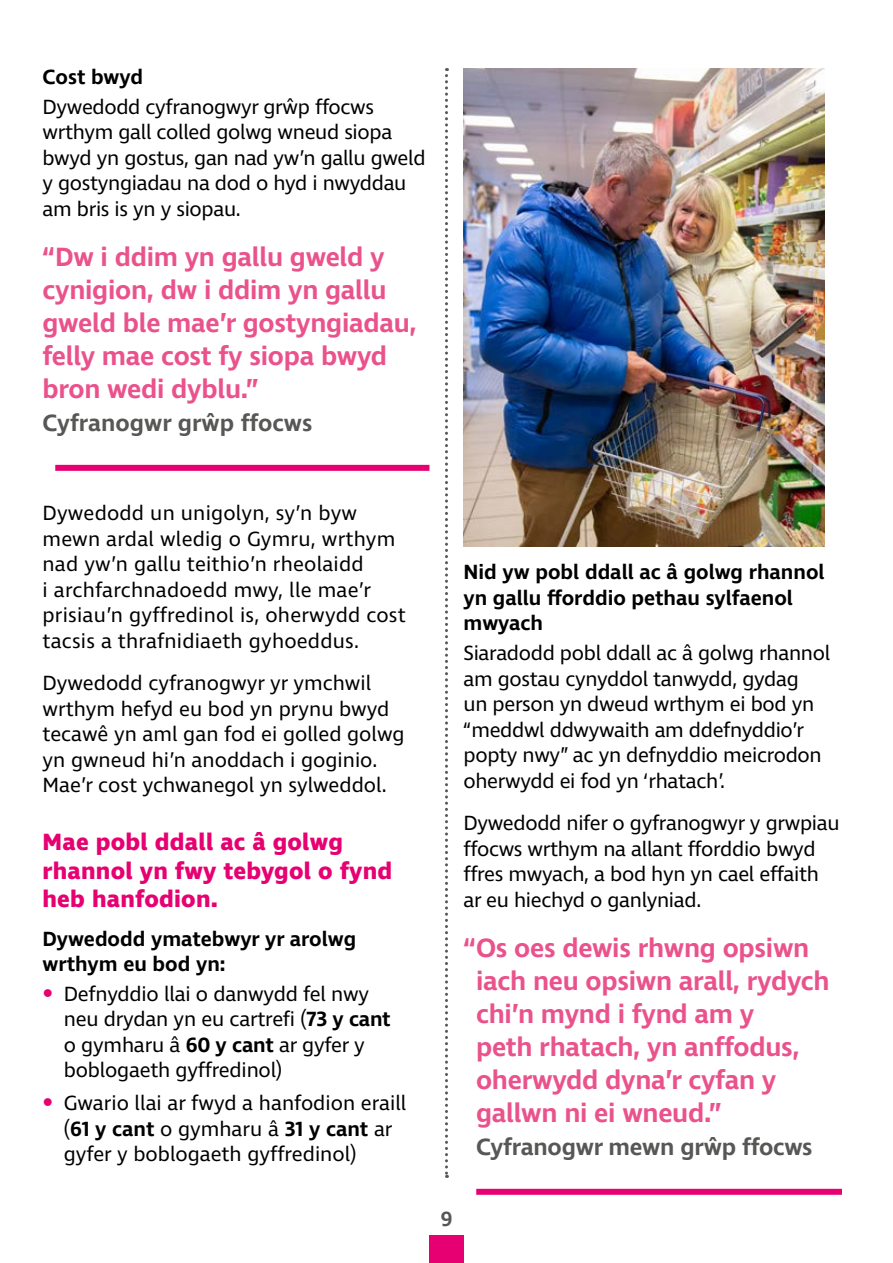
<style>
.page{position:relative;width:893px;height:1263px;background:#fff}
.page>*{position:absolute;margin:0;border:0;box-sizing:border-box;transform-origin:0 0}
.P-Large_Quote{font:600 27px/33px "Ingra";letter-spacing:-.01em;color:#ea528c}
.t1{font:700 24px/28.5px "Ingra";letter-spacing:.01em;color:#e60071}
.P-Large_Quote-2{font:600 24px "Ingra";letter-spacing:-.01em;color:#575756}
.P___Body_14_17pt{font:21px/25.5px "Ingra";letter-spacing:-.015em;color:#000}
.P-bullets{font:21px/25.5px "Ingra";letter-spacing:-.01em;color:#000}
.P___Body_14_17pt-2{font:21px/25.5px "Ingra";letter-spacing:.01em;color:#000}
.t2{font:600 21px/25.5px "Ingra";color:#000}
.t3{font:600 21px "Ingra";color:#575756}
.s1{font-weight:700;font-size:27px;color:#e60071}
.s2{font-weight:600}
</style>
<div class="page">
<div style="left:55px;top:465px;width:374px;height:6px;background:#e60071"></div>
<div style="left:476px;top:1189px;width:366px;height:6px;background:#e60071"></div>
<img style="left:463px;top:68px;width:362px;height:478px">
<svg style="left:445px;top:68px;width:3px;height:1110px"></svg>
<div style="left:429px;top:1235px;width:35px;height:28px;background:#e60071"></div>
<h4 class="t2" style="left:43px;top:65px;width:102px">Cost bwyd</h4>
<p class="P___Body_14_17pt" style="left:43px;top:95px;width:385px">Dywedodd cyfranogwyr grŵp ffocws wrthym gall colled golwg wneud siopa bwyd yn gostus, gan nad yw’n gallu gweld y gostyngiadau na dod o hyd i nwyddau am bris is yn y siopau.</p>
<p class="P-Large_Quote" style="left:43px;top:242px;width:376px">“Dw i ddim yn gallu gweld y cynigion, dw i ddim yn gallu gweld ble mae’r gostyngiadau, felly mae cost fy siopa bwyd bron wedi dyblu.”</p>
<p class="P-Large_Quote-2" style="left:43px;top:408px;width:271px">Cyfranogwr grŵp ffocws</p>
<p class="P___Body_14_17pt-2" style="left:43px;top:501px;width:365px">Dywedodd un unigolyn, sy’n byw mewn ardal wledig o Gymru, wrthym nad yw’n gallu teithio’n rheolaidd<br>i archfarchnadoedd mwy, lle mae’r prisiau’n gyffredinol is, oherwydd cost tacsis a thrafnidiaeth gyhoeddus.</p>
<p class="P___Body_14_17pt" style="left:43px;top:671px;width:364px">Dywedodd cyfranogwyr yr ymchwil wrthym hefyd eu bod yn prynu bwyd tecawê yn aml gan fod ei golled golwg yn gwneud hi’n anoddach i goginio.<br>Mae’r cost ychwanegol yn sylweddol.</p>
<h3 class="t1" style="left:43px;top:829px;width:351px">Mae pobl ddall ac â golwg rhannol yn fwy tebygol o fynd heb hanfodion.</h3>
<h4 class="t2" style="left:43px;top:927px;width:315px">Dywedodd ymatebwyr yr arolwg wrthym eu bod yn:</h4>
<p class="P-bullets" style="left:64px;top:982px;width:328px;text-indent:-21px"><span class="s1">•</span> Defnyddio llai o danwydd fel nwy neu drydan yn eu cartrefi (<span class="s2">73 y cant </span>o gymharu â <span class="s2">60 y cant</span> ar gyfer y boblogaeth gyffredinol)</p>
<p class="P-bullets" style="left:64px;top:1092px;width:344px;text-indent:-21px"><span class="s1">•</span> Gwario llai ar fwyd a hanfodion eraill (<span class="s2">61 y cant</span> o gymharu â <span class="s2">31 y cant</span> ar gyfer y boblogaeth gyffredinol)</p>
<h4 class="t2" style="left:463px;top:561px;width:363px">Nid yw pobl ddall ac â golwg rhannol yn gallu fforddio pethau sylfaenol mwyach</h4>
<p class="P___Body_14_17pt" style="left:463px;top:641px;width:368px">Siaradodd pobl ddall ac â golwg rhannol am gostau cynyddol tanwydd, gydag<br>un person yn dweud wrthym ei bod yn “meddwl ddwywaith am ddefnyddio’r popty nwy” ac yn defnyddio meicrodon oherwydd ei fod yn ‘rhatach’.</p>
<p class="P___Body_14_17pt" style="left:463px;top:811px;width:378px">Dywedodd nifer o gyfranogwyr y grwpiau ffocws wrthym na allant fforddio bwyd ffres mwyach, a bod hyn yn cael effaith ar eu hiechyd o ganlyniad.</p>
<p class="P-Large_Quote" style="left:476px;top:932px;width:355px;text-indent:-13px">“Os oes dewis rhwng opsiwn iach neu opsiwn arall, rydych chi’n mynd i fynd am y<br>peth rhatach, yn anffodus, oherwydd dyna’r cyfan y gallwn ni ei wneud.”</p>
<p class="P-Large_Quote-2" style="left:476px;top:1132px;width:338px">Cyfranogwr mewn grŵp ffocws</p>
<p class="t3" style="left:441px;top:1206px;width:13px">9</p>
</div>
